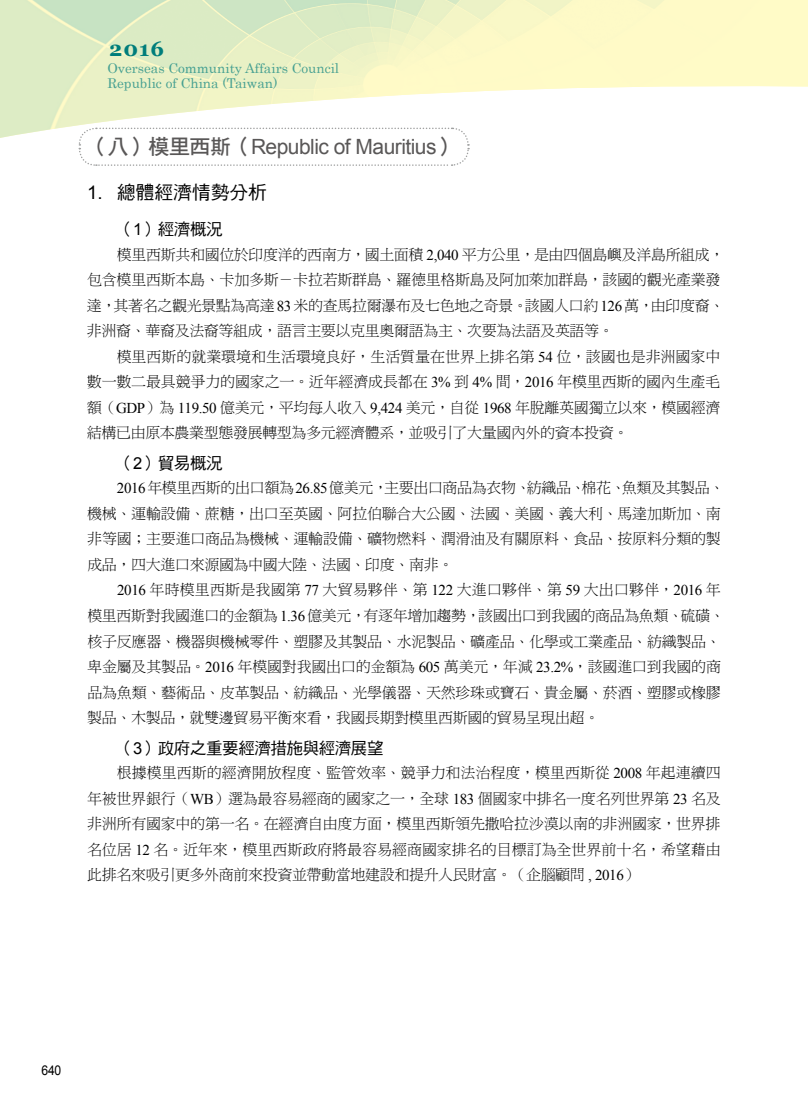
<style>
.page{position:relative;width:808px;height:1106px;background:#fff}
.page>*{position:absolute;margin:0;border:0;box-sizing:border-box;transform-origin:0 0}
.t1{font:21px "Arial";letter-spacing:-.025em;color:#595757}
.t2{font:700 21px "Vani";color:#007d7b}
.t3{font:18.75px "DF Hei Std W5";color:#000}
.t4{font:16.5px "DF Hei Std W5";letter-spacing:-.025em;color:#000}
.t5{font:15px/25.5px "DF Ming Std W3";letter-spacing:-.025em;color:#000}
.t6{font:13.5px/15px "Century";color:#007d7b}
.t7{font:13.5px "Arial";color:#000;scale:.9 1}
.s1{font-family:"DF Hei Std W7"}
.s2{font-family:"Arial"}
.s3{font-family:"Times New Roman"}
</style>
<div class="page">
<svg style="left:78px;top:127px;width:392px;height:39px"></svg>
<h1 class="t2" style="left:109px;top:37px;width:56px">2016</h1>
<p class="t6" style="left:107px;top:60px;width:233px">Overseas Community Affairs Council<br>Republic of China (Taiwan)</p>
<h1 class="t1" style="left:87px;top:133px;width:371px"><span class="s1">（八）模里西斯（</span>Republic of Mauritius<span class="s1">）</span></h1>
<p class="t3" style="left:87px;top:182px;width:181px"><span class="s2">1.</span> 總體經濟情勢分析</p>
<p class="t4" style="left:117px;top:220px;width:107px">（<span class="s2">1</span>）經濟概況</p>
<p class="t5" style="left:87px;top:241px;width:639px;text-indent:30px">模里西斯共和國位於印度洋的西南方，國土面積 <span class="s3">2,040</span> 平方公里，是由四個島嶼及洋島所組成，包含模里西斯本島、卡加多斯－卡拉若斯群島、羅德里格斯島及阿加萊加群島，該國的觀光產業發達，其著名之觀光景點為高達 <span class="s3">83</span> 米的查馬拉爾瀑布及七色地之奇景。該國人口約 <span class="s3">126</span> 萬，由印度裔、非洲裔、華裔及法裔等組成，語言主要以克里奧爾語為主、次要為法語及英語等。</p>
<p class="t5" style="left:87px;top:343px;width:635px;text-align:justify;text-indent:30px">模里西斯的就業環境和生活環境良好，生活質量在世界上排名第 <span class="s3">54</span> 位，該國也是非洲國家中數一數二最具競爭力的國家之一。近年經濟成長都在 <span class="s3">3%</span> 到 <span class="s3">4%</span> 間，<span class="s3">2016</span> 年模里西斯的國內生產毛額（<span class="s3">GDP</span>）為 <span class="s3">119.50</span> 億美元，平均每人收入 <span class="s3">9,424</span> 美元，自從 <span class="s3">1968</span> 年脫離英國獨立以來，模國經濟結構已由原本農業型態發展轉型為多元經濟體系，並吸引了大量國內外的資本投資。</p>
<p class="t4" style="left:117px;top:454px;width:107px">（<span class="s2">2</span>）貿易概況</p>
<p class="t5" style="left:87px;top:475px;width:639px;text-indent:30px"><span class="s3">2016</span>年模里西斯的出口額為<span class="s3">26.85</span>億美元，主要出口商品為衣物、紡織品、棉花、魚類及其製品、機械、運輸設備、蔗糖，出口至英國、阿拉伯聯合大公國、法國、美國、義大利、馬達加斯加、南非等國；主要進口商品為機械、運輸設備、礦物燃料、潤滑油及有關原料、食品、按原料分類的製成品，四大進口來源國為中國大陸、法國、印度、南非。</p>
<p class="t5" style="left:87px;top:577px;width:639px;text-indent:30px"><span class="s3">2016</span> 年時模里西斯是我國第 <span class="s3">77</span> 大貿易夥伴、第 <span class="s3">122</span> 大進口夥伴、第 <span class="s3">59</span> 大出口夥伴，<span class="s3">2016</span> 年模里西斯對我國進口的金額為 <span class="s3">1.36</span> 億美元，有逐年增加趨勢，該國出口到我國的商品為魚類、硫磺、核子反應器、機器與機械零件、塑膠及其製品、水泥製品、礦產品、化學或工業產品、紡織製品、卑金屬及其製品。<span class="s3">2016</span> 年模國對我國出口的金額為 <span class="s3">605</span> 萬美元，年減 <span class="s3">23.2%</span>，該國進口到我國的商品為魚類、藝術品、皮革製品、紡織品、光學儀器、天然珍珠或寶石、貴金屬、菸酒、塑膠或橡膠製品、木製品，就雙邊貿易平衡來看，我國長期對模里西斯國的貿易呈現出超。</p>
<p class="t4" style="left:117px;top:739px;width:268px">（<span class="s2">3</span>）政府之重要經濟措施與經濟展望</p>
<p class="t5" style="left:87px;top:760px;width:635px;text-align:justify;text-indent:30px">根據模里西斯的經濟開放程度、監管效率、競爭力和法治程度，模里西斯從 <span class="s3">2008</span> 年起連續四年被世界銀行（<span class="s3">WB</span>）選為最容易經商的國家之一，全球 <span class="s3">183</span> 個國家中排名一度名列世界第 <span class="s3">23</span> 名及非洲所有國家中的第一名。在經濟自由度方面，模里西斯領先撒哈拉沙漠以南的非洲國家，世界排名位居 <span class="s3">12</span> 名。近年來，模里西斯政府將最容易經商國家排名的目標訂為全世界前十名，希望藉由此排名來吸引更多外商前來投資並帶動當地建設和提升人民財富。（企腦顧問 <span class="s3">, 2016</span>）</p>
<p class="t7" style="left:42px;top:1061px;width:23px">640</p>
</div>
